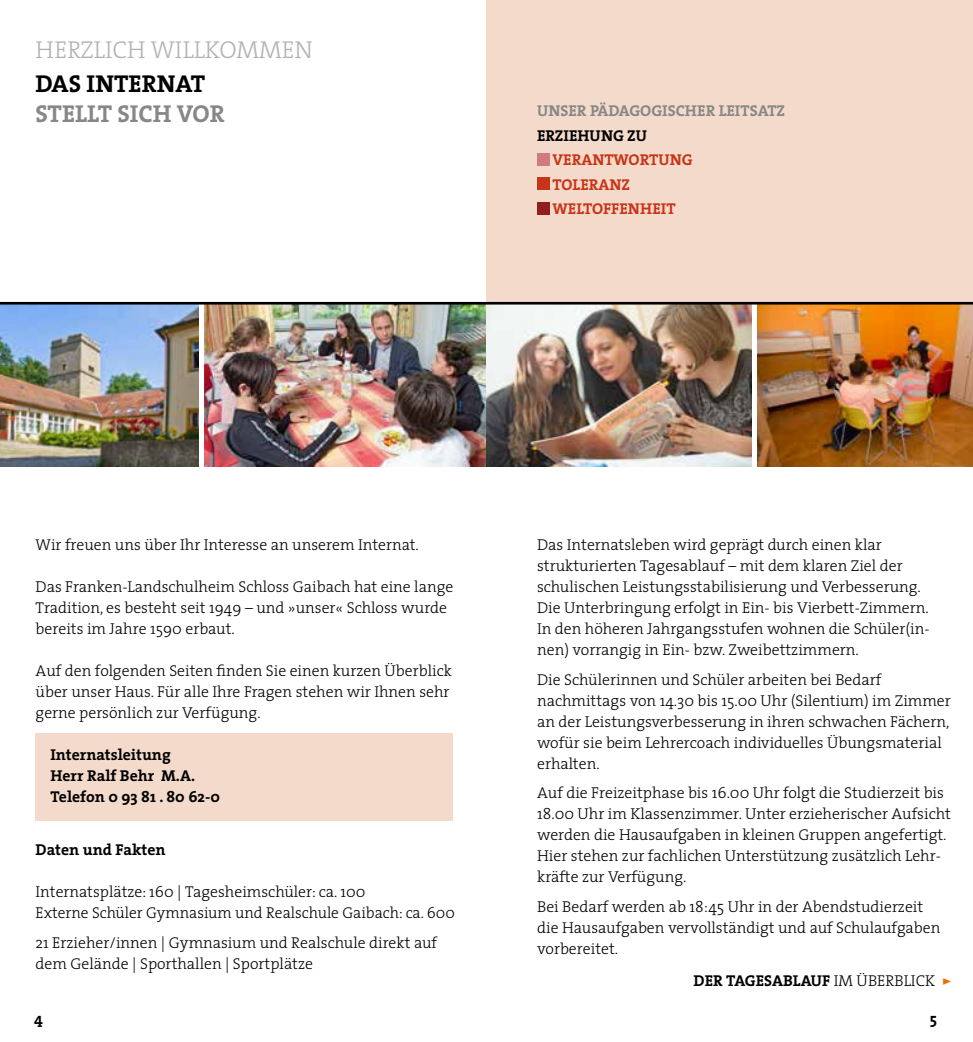
<style>
.page{position:relative;width:973px;height:1042px;background:#fff}
.page>*{position:absolute;margin:0;border:0;box-sizing:border-box;transform-origin:0 0}
.t1{font:300 24.5px "The Serif";color:#b1b2b3}
.t2{font:700 24.5px "The Serif";color:#878786}
.t3{font:700 24.5px "The Serif";color:#000}
.t4{font:300 15.75px/21px "The Serif";color:#000}
.t5{font:700 15.75px/21px "The Serif";color:#000}
.t6{font:700 15.75px/24.5px "The Serif";color:#c73518}
.t7{font:700 15.75px "The Serif";color:#878786}
.s1{font-weight:300}
.s2{font-family:"The Serif Bold Caps";font-weight:400;color:#ee7100}
</style>
<div class="page">
<div style="left:36px;top:733px;width:417px;height:87px;background:#f4dacb"></div>
<div style="left:486px;top:0;width:486px;height:304px;background:#f4dacb"></div>
<div style="left:537px;top:153px;width:12px;height:12px;background:#cf7b7f"></div>
<div style="left:537px;top:178px;width:12px;height:12px;background:#c73518"></div>
<div style="left:537px;top:202px;width:12px;height:12px;background:#921f1c"></div>
<img style="left:0;top:304px;width:752px;height:162px">
<img style="left:756px;top:304px;width:216px;height:162px">
<div style="left:199px;top:304px;width:5px;height:163px;background:#fff"></div>
<hr style="left:0;top:302px;width:972px;height:2px;background:#000">
<h1 class="t1" style="left:36px;top:29px;width:279px">HERZLICH WILLKOMMEN</h1>
<h1 class="t3" style="left:36px;top:63px;width:171px">DAS INTERNAT</h1>
<h1 class="t2" style="left:36px;top:93px;width:191px">STELLT SICH VOR</h1>
<p class="t7" style="left:537px;top:98px;width:249px">UNSER PÄDAGOGISCHER LEITSATZ</p>
<p class="t5" style="left:537px;top:125px;width:111px">ERZIEHUNG ZU</p>
<p class="t6" style="left:552px;top:147px;width:141px">VERANTWORTUNG<br>TOLERANZ<br>WELTOFFENHEIT</p>
<p class="t4" style="left:36px;top:533px;width:385px">Wir freuen uns über Ihr Interesse an unserem Internat.</p>
<p class="t4" style="left:36px;top:575px;width:419px">Das Franken-Landschulheim Schloss Gaibach hat eine lange<br>Tradition, es besteht seit 1949 – und »unser« Schloss wurde bereits im Jahre 1590 erbaut.</p>
<p class="t4" style="left:36px;top:659px;width:418px">Auf den folgenden Seiten finden Sie einen kurzen Überblick über unser Haus. Für alle Ihre Fragen stehen wir Ihnen sehr gerne persönlich zur Verfügung.</p>
<p class="t5" style="left:50px;top:744px;width:171px">Internatsleitung<br>Herr Ralf Behr M.A.<br>Telefon 0 93 81 . 80 62-0</p>
<p class="t5" style="left:36px;top:839px;width:132px">Daten und Fakten</p>
<p class="t4" style="left:36px;top:881px;width:421px">Internatsplätze: 160 | Tagesheimschüler: ca. 100<br>Externe Schüler Gymnasium und Realschule Gaibach: ca. 600</p>
<p class="t4" style="left:36px;top:931px;width:403px">21 Erzieher/innen | Gymnasium und Realschule direkt auf dem Gelände | Sporthallen | Sportplätze</p>
<p class="t4" style="left:537px;top:533px;width:394px">Das Internatsleben wird geprägt durch einen klar strukturierten Tagesablauf – mit dem klaren Ziel der schulischen Leistungsstabilisierung und Verbesserung.<br>Die Unterbringung erfolgt in Ein- bis Vierbett-Zimmern.<br>In den höheren Jahrgangsstufen wohnen die Schüler(in&shy;nen) vorrangig in Ein- bzw. Zweibettzimmern.</p>
<p class="t4" style="left:537px;top:668px;width:415px">Die Schülerinnen und Schüler arbeiten bei Bedarf nachmittags von 14.30 bis 15.00 Uhr (Silentium) im Zimmer an der Leistungsverbesserung in ihren schwachen Fächern, wofür sie beim Lehrercoach individuelles Übungsmaterial erhalten.</p>
<p class="t4" style="left:537px;top:782px;width:415px">Auf die Freizeitphase bis 16.00 Uhr folgt die Studierzeit bis 18.00 Uhr im Klassenzimmer. Unter erzieherischer Aufsicht werden die Hausaufgaben in kleinen Gruppen angefertigt.<br>Hier stehen zur fachlichen Unterstützung zusätzlich Lehr&shy;kräfte zur Verfügung.</p>
<p class="t4" style="left:537px;top:896px;width:405px">Bei Bedarf werden ab 18:45 Uhr in der Abendstudierzeit die Hausaufgaben vervollständigt und auf Schulaufgaben vorbereitet.</p>
<p class="t5" style="left:693px;top:969px;width:259px">DER TAGESABLAUF <span class="s1">IM ÜBERBLICK</span> <span class="s2">&gt;</span></p>
<p class="t5" style="left:34px;top:1007px;width:10px">4</p>
<p class="t5" style="left:929px;top:1007px;width:9px">5</p>
</div>
